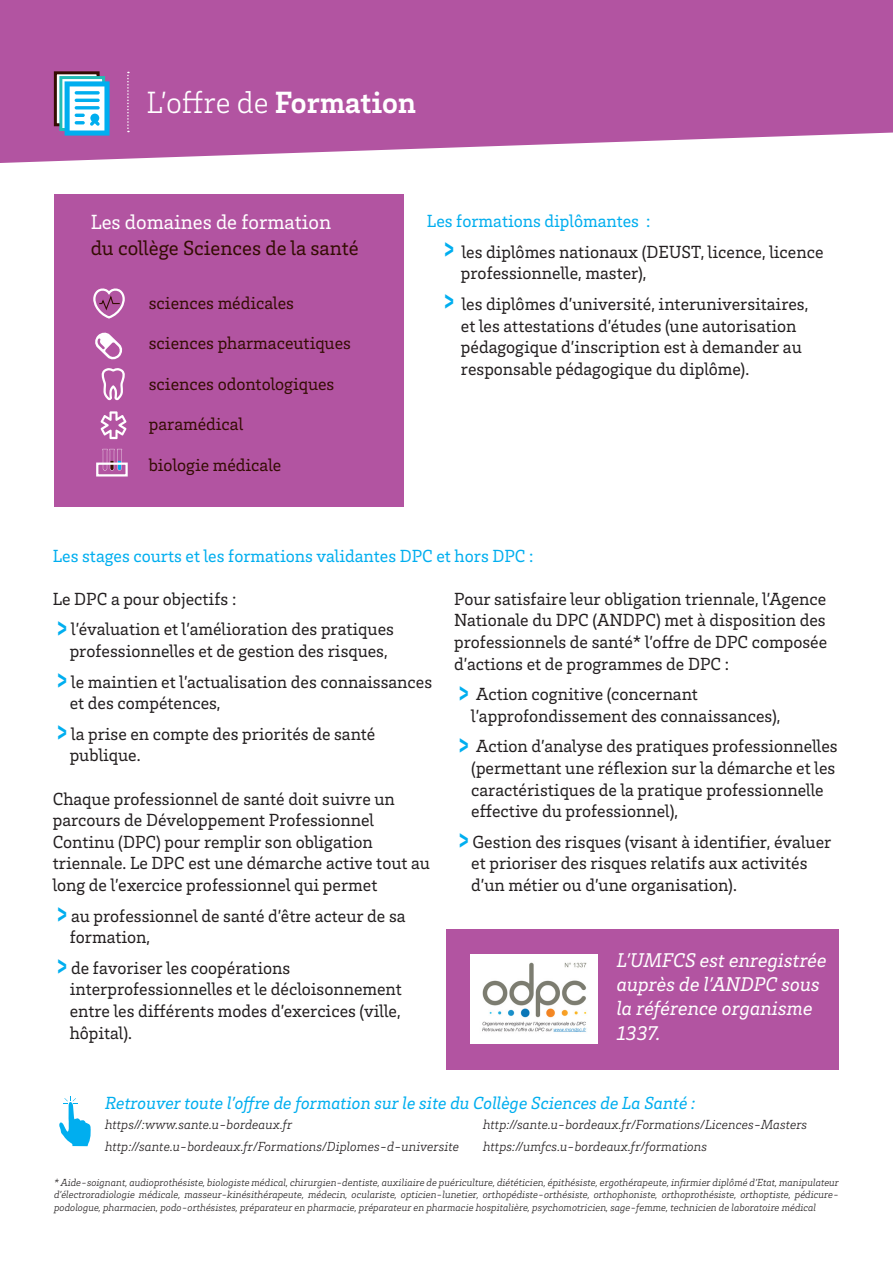
<style>
.page{position:relative;width:893px;height:1263px;background:#fff}
.page>*{position:absolute;margin:0;border:0;box-sizing:border-box;transform-origin:0 0}
.t1{font:300 31.5px "Brix Slab";color:#fff}
.t2{font:21px "Brix Slab";color:#340d03}
.t3{font:21px "Brix Slab";color:#fff}
.t4{font:italic 20.4px/24.5px "Brix Slab";color:#fff}
.t5{font:18px/21.6px "Brix Slab";color:#231f20}
.t6{font:18px "Brix Slab";color:#340d03}
.t7{font:18px "Brix Slab";color:#00aeef}
.t8{font:italic 18px "Brix Slab";color:#00aeef}
.t9{font:italic 300 13.5px "Brix Slab";color:#231f20}
.t10{font:italic 300 10.5px/12.6px "Brix Slab";color:#231f20;text-align:justify}
.s1{font-weight:700}
.s2{font-weight:700;font-size:31.8px;color:#00aeef}
</style>
<div class="page">
<svg style="left:0;top:0;width:893px;height:163px;background:#b964aa"></svg>
<div style="left:54px;top:71px;width:46px;height:55px;background:#fff;border:3px solid #340d03"></div>
<svg style="left:59px;top:76px;width:46px;height:55px"></svg>
<svg style="left:65px;top:81px;width:45px;height:55px"></svg>
<svg style="left:127px;top:72px;width:2px;height:60px"></svg>
<div style="left:54px;top:194px;width:350px;height:312px;background:#b254a1"></div>
<div style="left:446px;top:929px;width:393px;height:140px;background:#b254a1"></div>
<svg style="left:93px;top:288px;width:32px;height:31px"></svg>
<svg style="left:95px;top:332px;width:31px;height:107px"></svg>
<svg style="left:102px;top:449px;width:20px;height:22px"></svg>
<div style="left:96px;top:462px;width:32px;height:14px;border:2px solid #fff"></div>
<img style="left:470px;top:954px;width:128px;height:89px">
<svg style="left:59px;top:1096px;width:32px;height:50px"></svg>
<p class="t1" style="left:146px;top:83px;width:271px">L’offre de <span class="s1">Formation</span></p>
<p class="t3" style="left:91px;top:209px;width:242px">Les domaines de formation</p>
<p class="t2" style="left:91px;top:234px;width:270px">du collège Sciences de la santé</p>
<p class="t6" style="left:149px;top:291px;width:147px">sciences médicales</p>
<p class="t6" style="left:149px;top:332px;width:204px">sciences pharmaceutiques</p>
<p class="t6" style="left:149px;top:372px;width:187px">sciences odontologiques</p>
<p class="t6" style="left:149px;top:413px;width:96px">paramédical</p>
<p class="t6" style="left:149px;top:453px;width:134px">biologie médicale</p>
<p class="t7" style="left:427px;top:210px;width:225px">Les formations diplômantes :</p>
<p class="t5" style="left:461px;top:240px;width:364px;text-indent:-17px"><span class="s2">&gt;</span> les diplômes nationaux (DEUST, licence, licence professionnelle, master),</p>
<p class="t5" style="left:461px;top:292px;width:349px;text-indent:-17px"><span class="s2">&gt;</span> les diplômes d’université, interuniversitaires, et les attestations d’études (une autorisation pédagogique d’inscription est à demander au responsable pédagogique du diplôme).</p>
<p class="t7" style="left:53px;top:544px;width:482px">Les stages courts et les formations validantes DPC et hors DPC :</p>
<p class="t5" style="left:53px;top:587px;width:185px">Le DPC a pour objectifs :</p>
<p class="t5" style="left:57px;top:618px;width:338px;text-align:center"><span class="s2">&gt;</span> l’évaluation et l’amélioration des pratiques professionnelles et de gestion des risques,</p>
<p class="t5" style="left:70px;top:670px;width:364px;text-indent:-13px"><span class="s2">&gt;</span> le maintien et l’actualisation des connaissances et des compétences,</p>
<p class="t5" style="left:70px;top:722px;width:307px;text-indent:-13px"><span class="s2">&gt;</span> la prise en compte des priorités de santé publique.</p>
<p class="t5" style="left:53px;top:787px;width:379px">Chaque professionnel de santé doit suivre un parcours de Développement Professionnel Continu (DPC) pour remplir son obligation triennale. Le DPC est une démarche active tout au long de l’exercice professionnel qui permet</p>
<p class="t5" style="left:70px;top:904px;width:337px;text-indent:-13px"><span class="s2">&gt;</span> au professionnel de santé d’être acteur de sa formation,</p>
<p class="t5" style="left:70px;top:956px;width:334px;text-indent:-13px"><span class="s2">&gt;</span> de favoriser les coopérations interprofessionnelles et le décloisonnement entre les différents modes d’exercices (ville, hôpital).</p>
<p class="t5" style="left:454px;top:587px;width:374px;text-align:justify">Pour satisfaire leur obligation triennale, l’Agence Nationale du DPC (ANDPC) met à disposition des professionnels de santé* l’offre de DPC composée d’actions et de programmes de DPC :</p>
<p class="t5" style="left:471px;top:682px;width:311px;text-indent:-13px"><span class="s2">&gt;</span> Action cognitive (concernant l’approfondissement des connaissances),</p>
<p class="t5" style="left:471px;top:735px;width:368px;text-indent:-13px"><span class="s2">&gt;</span> Action d’analyse des pratiques professionnelles (permettant une réflexion sur la démarche et les caractéristiques de la pratique professionnelle effective du professionnel),</p>
<p class="t5" style="left:471px;top:830px;width:362px;text-indent:-13px"><span class="s2">&gt;</span> Gestion des risques (visant à identifier, évaluer et prioriser des risques relatifs aux activités d’un métier ou d’une organisation).</p>
<p class="t4" style="left:617px;top:946px;width:211px">L’UMFCS est enregistrée auprès de l’ANDPC sous la référence organisme<br>1337.</p>
<p class="t8" style="left:105px;top:1091px;width:592px">Retrouver toute l’offre de formation sur le site du Collège Sciences de La Santé :</p>
<p class="t9" style="left:105px;top:1116px;width:189px">https//:www.sante.u-bordeaux.fr</p>
<p class="t9" style="left:483px;top:1116px;width:326px">http://sante.u-bordeaux.fr/Formations/Licences-Masters</p>
<p class="t9" style="left:105px;top:1137px;width:355px">http://sante.u-bordeaux.fr/Formations/Diplomes-d-universite</p>
<p class="t9" style="left:483px;top:1137px;width:226px">https://umfcs.u-bordeaux.fr/formations</p>
<p class="t10" style="left:54px;top:1175px;width:786px">* Aide-soignant, audioprothésiste, biologiste médical, chirurgien-dentiste, auxiliaire de puériculture, diététicien, épithésiste, ergothérapeute, infirmier diplômé d’Etat, manipulateur d’électroradiologie médicale, masseur-kinésithérapeute, médecin, oculariste, opticien-lunetier, orthopédiste-orthésiste, orthophoniste, orthoprothésiste, orthoptiste, pédicure&shy;podologue, pharmacien, podo-orthésistes, préparateur en pharmacie, préparateur en pharmacie hospitalière, psychomotricien, sage-femme, technicien de laboratoire médical</p>
</div>
